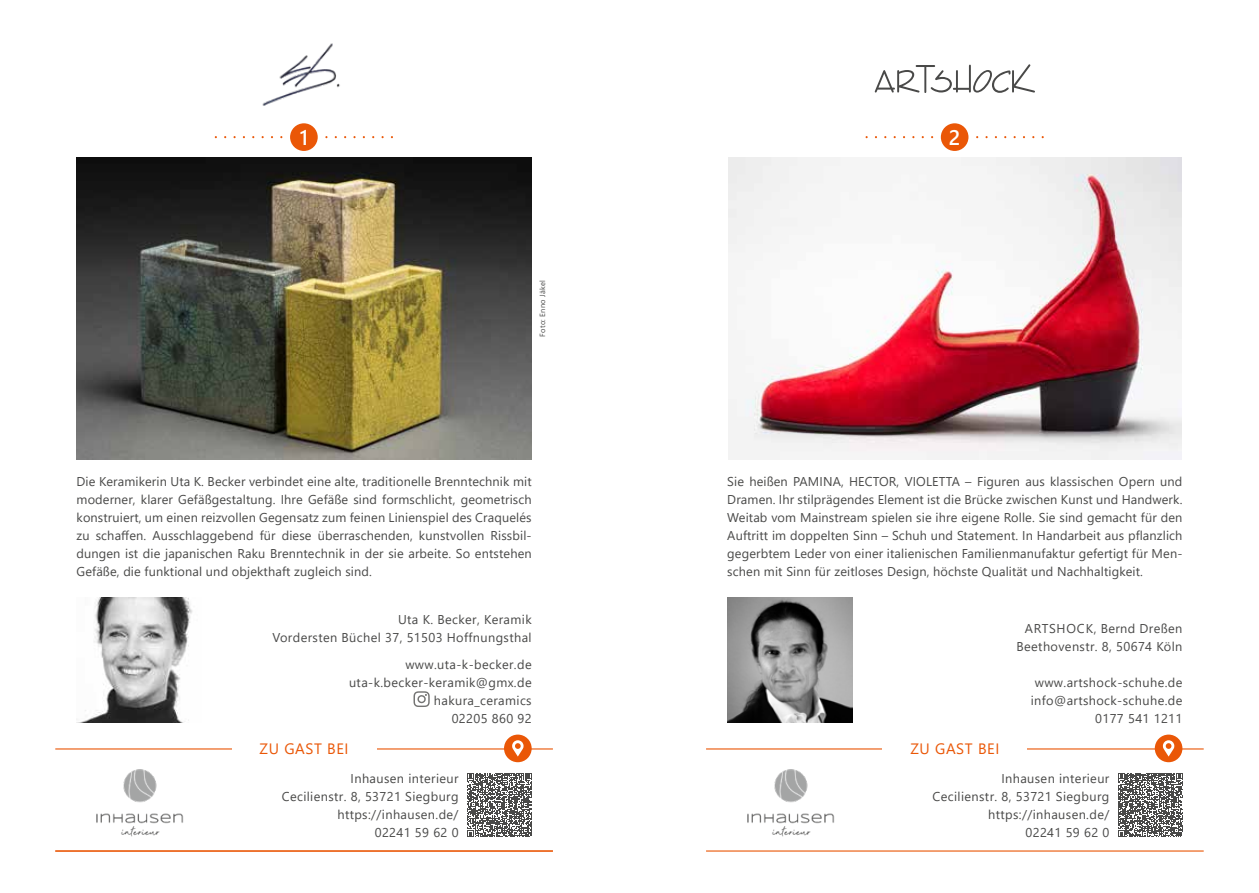
<style>
.page{position:relative;width:1259px;height:893px;background:#fff}
.page>*{position:absolute;margin:0;border:0;box-sizing:border-box;transform-origin:0 0}
.t1{font:600 21px "Segoe UI";color:#fff}
.t2{font:15px "Segoe UI";letter-spacing:.04em;color:#ea5707}
.t3{font:12.75px/18px "Segoe UI";letter-spacing:.03em;color:#494948;text-align:right}
.t4{font:7.5px "Segoe UI";letter-spacing:.03em;color:#494948}
</style>
<div class="page">
<div style="left:290px;top:123px;width:28px;height:28px;background:#ea5707;border-radius:50%"></div>
<img style="left:77px;top:157px;width:454px;height:302px">
<img style="left:77px;top:597px;width:116px;height:126px">
<svg style="left:413px;top:691px;width:17px;height:16px"></svg>
<hr style="left:55px;top:850px;width:498px;height:2px;background:#ea5707">
<img style="left:262px;top:43px;width:78px;height:63px">
<hr style="left:55px;top:748px;width:498px;height:1px;background:#ea5707">
<div style="left:232px;top:731px;width:144px;height:34px;background:#fff"></div>
<img style="left:96px;top:769px;width:88px;height:68px">
<svg style="left:467px;top:773px;width:65px;height:64px"></svg>
<img style="left:747px;top:769px;width:87px;height:68px">
<svg style="left:1118px;top:773px;width:64px;height:64px"></svg>
<div style="left:504px;top:735px;width:27px;height:27px;background:#ea5707;border-radius:50%"></div>
<svg style="left:512px;top:740px;width:11px;height:17px"></svg>
<div style="left:941px;top:123px;width:27px;height:28px;background:#ea5707;border-radius:50%"></div>
<img style="left:728px;top:157px;width:453px;height:302px">
<img style="left:727px;top:597px;width:126px;height:126px">
<hr style="left:706px;top:850px;width:497px;height:2px;background:#ea5707">
<hr style="left:706px;top:748px;width:497px;height:1px;background:#ea5707">
<div style="left:882px;top:731px;width:145px;height:34px;background:#fff"></div>
<div style="left:1154px;top:735px;width:28px;height:27px;background:#ea5707;border-radius:50%"></div>
<svg style="left:1163px;top:740px;width:11px;height:17px"></svg>
<svg style="left:875px;top:64px;width:160px;height:29px"></svg>
<h1 class="t1" style="left:300px;top:118px;width:10px">1</h1>
<p class="t4" style="left:535px;top:337px;width:58px;rotate:-90deg">Foto: Enno Jäkel</p>
<p class="t3" style="left:77px;top:471px;width:456px;text-align:justify">Die Keramikerin Uta K. Becker verbindet eine alte, traditionelle Brenntechnik mit moderner, klarer Gefäßgestaltung. Ihre Gefäße sind formschlicht, geometrisch konstruiert, um einen reizvollen Gegensatz zum feinen Linienspiel des Craquelés zu schaffen. Ausschlaggebend für diese überraschenden, kunstvollen Rissbil&shy;dungen ist die japanischen Raku Brenntechnik in der sie arbeite. So entstehen Gefäße, die funktional und objekthaft zugleich sind.</p>
<p class="t3" style="left:273px;top:609px;width:260px">Uta K. Becker, Keramik<br>Vordersten Büchel 37, 51503 Hoffnungsthal</p>
<p class="t3" style="left:349px;top:654px;width:184px">www.uta-k-becker.de uta-k.becker-keramik@gmx.de hakura_ceramics<br>02205 860 92</p>
<h1 class="t1" style="left:949px;top:118px;width:13px">2</h1>
<p class="t3" style="left:727px;top:471px;width:456px;text-align:justify">Sie heißen PAMINA, HECTOR, VIOLETTA – Figuren aus klassischen Opern und Dramen. Ihr stilprägendes Element ist die Brücke zwischen Kunst und Handwerk.<br>Weitab vom Mainstream spielen sie ihre eigene Rolle. Sie sind gemacht für den Auftritt im doppelten Sinn – Schuh und Statement. In Handarbeit aus pflanzlich gegerbtem Leder von einer italienischen Familienmanufaktur gefertigt für Men&shy;schen mit Sinn für zeitloses Design, höchste Qualität und Nachhaltigkeit.</p>
<p class="t3" style="left:1016px;top:618px;width:167px">ARTSHOCK, Bernd Dreßen<br>Beethovenstr. 8, 50674 Köln</p>
<p class="t3" style="left:1030px;top:672px;width:153px">www.artshock-schuhe.de info@artshock-schuhe.de<br>0177 541 1211</p>
<p class="t2" style="left:259px;top:734px;width:91px">ZU GAST BEI</p>
<p class="t3" style="left:282px;top:768px;width:178px">Inhausen interieur<br>Cecilienstr. 8, 53721 Siegburg https://inhausen.de/<br>02241 59 62 0</p>
<p class="t3" style="left:932px;top:768px;width:178px">Inhausen interieur<br>Cecilienstr. 8, 53721 Siegburg https://inhausen.de/<br>02241 59 62 0</p>
<p class="t2" style="left:910px;top:734px;width:91px">ZU GAST BEI</p>
</div>
